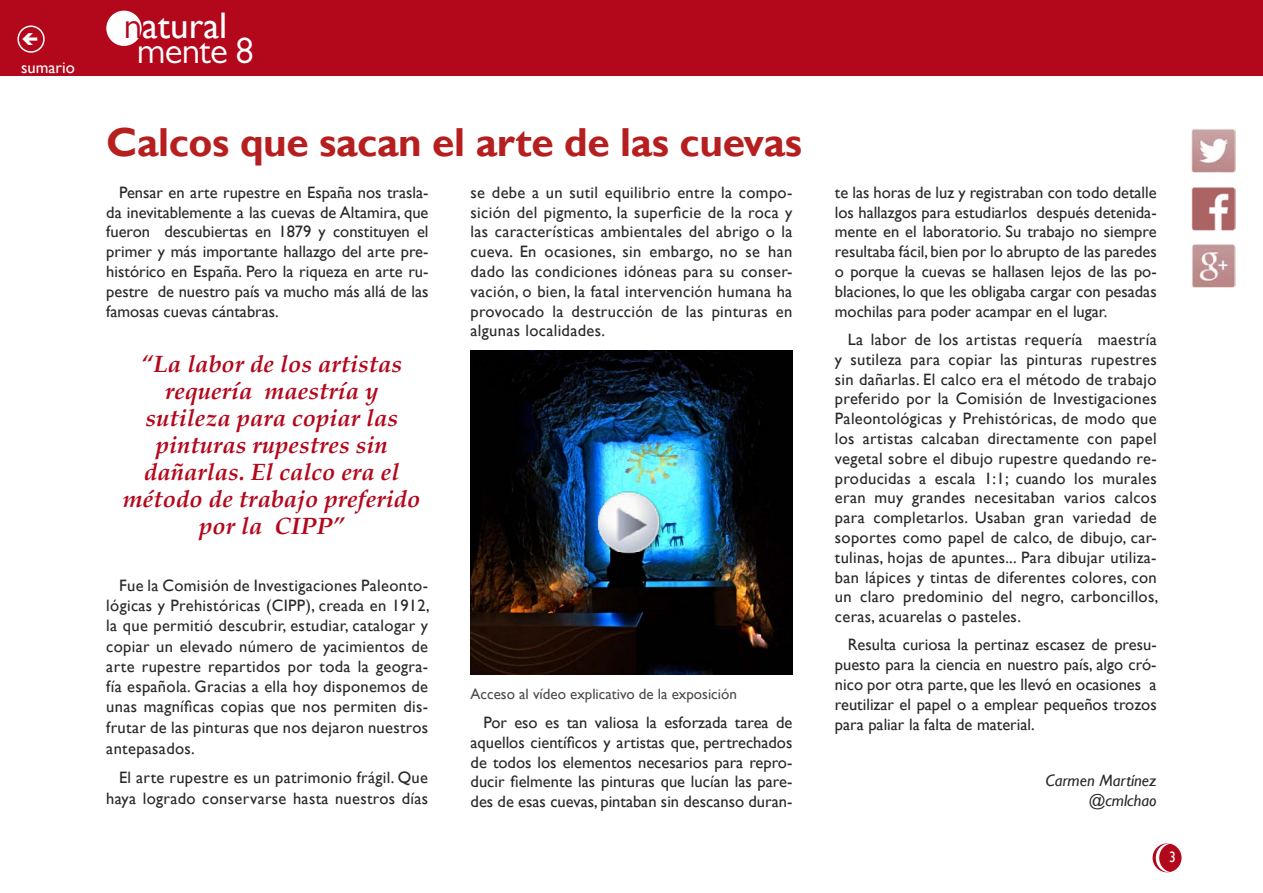
<style>
.page{position:relative;width:1263px;height:893px;background:#fff}
.page>*{position:absolute;margin:0;border:0;box-sizing:border-box;transform-origin:0 0}
.t1{font:700 40.5px "Gill Sans";letter-spacing:-.01em;color:#b61f1f}
.t2{font:37.05px "Gill Sans";color:#fff}
.t3{font:37.05px "Gill Sans MT Pro";letter-spacing:-.02em;color:#fff}
.t4{font:italic 700 24px/27px "Palatino";color:#b3071b;text-align:center}
.t5{font:16.5px/19.8px "Gill Sans";letter-spacing:.02em;color:#282829;text-align:justify}
.t6{font:italic 16.5px/19.8px "Gill Sans";color:#282829;text-align:right}
.t7{font:16.5px "Gill Sans";color:#fff}
.t8{font:15px "Gill Sans";color:#4b4b4d}
.t9{font:15px "Gill Sans";color:#fff;scale:.9 1}
.s1{font-family:"Gill Sans MT Pro";color:#b3071b}
</style>
<div class="page">
<div style="left:1153px;top:844px;width:28px;height:28px;background:#b3071b;border-radius:50%"></div>
<div style="left:1152px;top:843px;width:29px;height:29px;border:2px solid #b3071b;border-radius:50%"></div>
<div style="left:0;top:0;width:1263px;height:76px;background:#b3071b"></div>
<div style="left:107px;top:11px;width:34px;height:34px;background:#fff;border-radius:50%"></div>
<div style="left:106px;top:11px;width:36px;height:35px;border:2px solid #fff;border-radius:50%"></div>
<svg style="left:1156px;top:843px;width:15px;height:29px"></svg>
<div style="left:17px;top:26px;width:28px;height:27px;border:2px solid #fff;border-radius:50%"></div>
<img style="left:1191px;top:187px;width:44px;height:43px">
<img style="left:1191px;top:129px;width:44px;height:44px">
<img style="left:1191px;top:244px;width:44px;height:44px">
<img style="left:471px;top:350px;width:321px;height:325px">
<img style="left:598px;top:491px;width:67px;height:65px">
<p class="t7" style="left:21px;top:58px;width:55px">sumario</p>
<h2 class="t2" style="left:124px;top:4px;width:105px"><span class="s1">n</span>atural</h2>
<h2 class="t3" style="left:137px;top:28px;width:119px">mente 8</h2>
<h1 class="t1" style="left:106px;top:118px;width:697px">Calcos que sacan el arte de las cuevas</h1>
<p class="t5" style="left:106px;top:183px;width:324px;text-indent:13px">Pensar en arte rupestre en España nos trasla&shy;da inevitablemente a las cuevas de Altamira, que fueron descubiertas en 1879 y constituyen el primer y más importante hallazgo del arte pre&shy;histórico en España. Pero la riqueza en arte ru&shy;pestre de nuestro país va mucho más allá de las famosas cuevas cántabras.</p>
<p class="t5" style="left:835px;top:183px;width:323px">te las horas de luz y registraban con todo detalle los hallazgos para estudiarlos después detenida&shy;mente en el laboratorio. Su trabajo no siempre resultaba fácil, bien por lo abrupto de las paredes o porque la cuevas se hallasen lejos de las po&shy;blaciones, lo que les obligaba cargar con pesadas mochilas para poder acampar en el lugar.</p>
<p class="t5" style="left:835px;top:330px;width:325px;text-indent:13px">La labor de los artistas requería maestría y sutileza para copiar las pinturas rupestres sin dañarlas. El calco era el método de trabajo preferido por la Comisión de Investigaciones Paleontológicas y Prehistóricas, de modo que los artistas calcaban directamente con papel vegetal sobre el dibujo rupestre quedando re&shy;producidas a escala 1:1; cuando los murales eran muy grandes necesitaban varios calcos para completarlos. Usaban gran variedad de soportes como papel de calco, de dibujo, car&shy;tulinas, hojas de apuntes... Para dibujar utiliza&shy;ban lápices y tintas de diferentes colores, con un claro predominio del negro, carboncillos, ceras, acuarelas o pasteles.</p>
<p class="t5" style="left:835px;top:635px;width:323px;text-indent:13px">Resulta curiosa la pertinaz escasez de presu&shy;puesto para la ciencia en nuestro país, algo cró&shy;nico por otra parte, que les llevó en ocasiones a reutilizar el papel o a emplear pequeños trozos para paliar la falta de material.</p>
<p class="t5" style="left:471px;top:183px;width:323px">se debe a un sutil equilibrio entre la compo&shy;sición del pigmento, la superficie de la roca y las características ambientales del abrigo o la cueva. En ocasiones, sin embargo, no se han dado las condiciones idóneas para su conser&shy;vación, o bien, la fatal intervención humana ha provocado la destrucción de las pinturas en algunas localidades.</p>
<h3 class="t4" style="left:123px;top:351px;width:299px">“La labor de los artistas requería maestría y sutileza para copiar las pinturas rupestres sin dañarlas. El calco era el método de trabajo preferido por la CIPP”</h3>
<p class="t5" style="left:106px;top:575px;width:325px;line-height:20.4px;text-indent:13px">Fue la Comisión de Investigaciones Paleonto&shy;lógicas y Prehistóricas (CIPP), creada en 1912, la que permitió descubrir, estudiar, catalogar y copiar un elevado número de yacimientos de arte rupestre repartidos por toda la geogra&shy;fía española. Gracias a ella hoy disponemos de unas magníficas copias que nos permiten dis&shy;frutar de las pinturas que nos dejaron nuestros antepasados.</p>
<p class="t5" style="left:106px;top:767px;width:323px;line-height:21px;text-align:right">El arte rupestre es un patrimonio frágil. Que haya logrado conservarse hasta nuestros días</p>
<p class="t8" style="left:471px;top:685px;width:268px">Acceso al vídeo explicativo de la exposición</p>
<p class="t5" style="left:471px;top:713px;width:323px;text-indent:13px">Por eso es tan valiosa la esforzada tarea de aquellos científicos y artistas que, pertrechados de todos los elementos necesarios para repro&shy;ducir fielmente las pinturas que lucían las pare&shy;des de esas cuevas, pintaban sin descanso duran-</p>
<p class="t6" style="left:1046px;top:771px;width:113px">Carmen Martínez @cmlchao</p>
<p class="t9" style="left:1169px;top:849px;width:9px">3</p>
</div>
